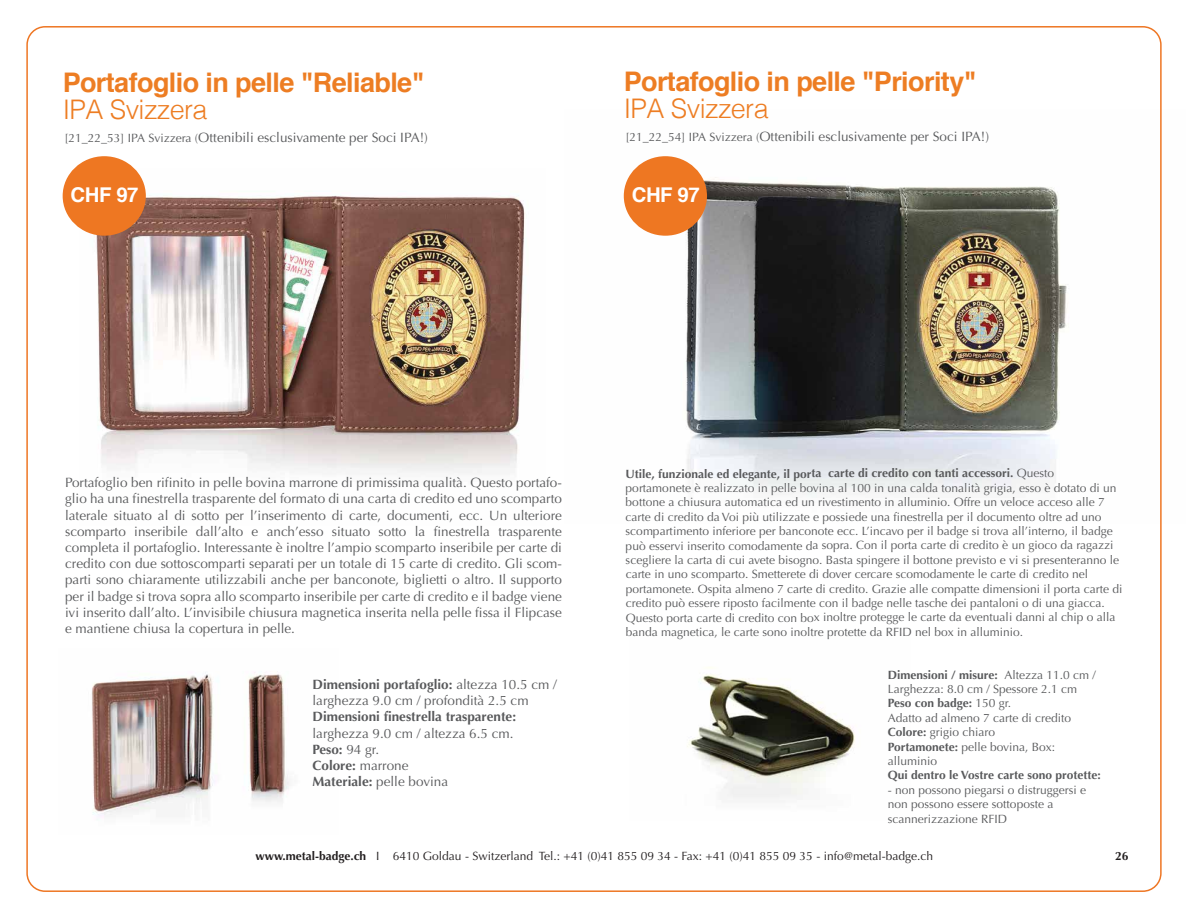
<style>
.page{position:relative;width:1188px;height:918px;background:#fff}
.page>*{position:absolute;margin:0;border:0;box-sizing:border-box;transform-origin:0 0}
.t1{font:700 27px "Helvetica";letter-spacing:-.02em;color:#ed7d23}
.t2{font:300 27px "Helvetica";letter-spacing:-.02em;color:#ed7d23}
.t3{font:700 20.4px "Helvetica";letter-spacing:-.02em;color:#fff}
.t4{font:13.5px/16.2px "Optima";color:#58595b}
.t5{font:700 13.5px "Optima";color:#58595b}
.t6{font:12px/14.4px "Optima";color:#58595b}
.t7{font:12px "Optima";color:#231f20}
.t8{font:700 12px "Optima";color:#58595b}
.t9{font:700 12px "Optima";color:#231f20}
.s1{font-size:12px}
.s2{font-weight:700}
</style>
<div class="page">
<img style="left:623px;top:156px;width:444px;height:342px">
<img style="left:81px;top:170px;width:444px;height:303px">
<div style="left:63px;top:156px;width:83px;height:80px;background:#e72;border-radius:50%"></div>
<img style="left:92px;top:672px;width:197px;height:146px">
<img style="left:687px;top:667px;width:168px;height:132px">
<div style="left:624px;top:156px;width:83px;height:80px;background:#e72;border-radius:50%"></div>
<h1 class="t1" style="left:63px;top:61px;width:363px">Portafoglio in pelle "Reliable"</h1>
<h1 class="t2" style="left:63px;top:87px;width:146px">IPA Svizzera</h1>
<p class="t4" style="left:64px;top:129px;width:365px"><span class="s1">[21_22_53] IPA Svizzera (</span>Ottenibili esclusivamente per Soci IPA!)</p>
<h2 class="t3" style="left:71px;top:178px;width:69px">CHF 97</h2>
<h1 class="t1" style="left:624px;top:59px;width:354px">Portafoglio in pelle "Priority"</h1>
<h1 class="t2" style="left:624px;top:85px;width:146px">IPA Svizzera</h1>
<p class="t4" style="left:625px;top:129px;width:365px"><span class="s1">[21_22_54] IPA Svizzera (</span>Ottenibili esclusivamente per Soci IPA!)</p>
<h2 class="t3" style="left:632px;top:178px;width:69px">CHF 97</h2>
<p class="t4" style="left:65px;top:475px;width:498px;text-align:justify">Portafoglio ben rifinito in pelle bovina marrone di primissima qualità. Questo portafo&shy;glio ha una finestrella trasparente del formato di una carta di credito ed uno scomparto laterale situato al di sotto per l’inserimento di carte, documenti, ecc. Un ulteriore scomparto inseribile dall’alto e anch’esso situato sotto la finestrella trasparente completa il portafoglio. Interessante è inoltre l’ampio scomparto inseribile per carte di credito con due sottoscomparti separati per un totale di 15 carte di credito. Gli scom&shy;parti sono chiaramente utilizzabili anche per banconote, biglietti o altro. Il supporto per il badge si trova sopra allo scomparto inseribile per carte di credito e il badge viene ivi inserito dall’alto. L’invisibile chiusura magnetica inserita nella pelle fissa il Flipcase e mantiene chiusa la copertura in pelle.</p>
<p class="t4" style="left:313px;top:677px;width:246px"><span class="s2">Dimensioni portafoglio:</span> altezza 10.5 cm / larghezza 9.0 cm / profondità 2.5 cm</p>
<p class="t5" style="left:313px;top:709px;width:205px">Dimensioni finestrella trasparente:</p>
<p class="t4" style="left:313px;top:725px;width:203px">larghezza 9.0 cm / altezza 6.5 cm.<br><span class="s2">Peso:</span> 94 gr.<br><span class="s2">Colore:</span> marrone<br><span class="s2">Materiale:</span> pelle bovina</p>
<p class="t6" style="left:626px;top:466px;width:498px"><span class="s2">Utile, funzionale ed elegante, il porta carte di credito con tanti accessori.</span> Questo portamonete è realizzato in pelle bovina al 100 in una calda tonalità grigia, esso è dotato di un bottone a chiusura automatica ed un rivestimento in alluminio. Offre un veloce acceso alle 7 carte di credito da Voi più utilizzate e possiede una finestrella per il documento oltre ad uno scompartimento inferiore per banconote ecc. L’incavo per il badge si trova all’interno, il badge può esservi inserito comodamente da sopra. Con il porta carte di credito è un gioco da ragazzi scegliere la carta di cui avete bisogno. Basta spingere il bottone previsto e vi si presenteranno le carte in uno scomparto. Smetterete di dover cercare scomodamente le carte di credito nel portamonete. Ospita almeno 7 carte di credito. Grazie alle compatte dimensioni il porta carte di credito può essere riposto facilmente con il badge nelle tasche dei pantaloni o di una giacca.<br>Questo porta carte di credito con box inoltre protegge le carte da eventuali danni al chip o alla banda magnetica, le carte sono inoltre protette da RFID nel box in alluminio.</p>
<p class="t6" style="left:888px;top:668px;width:210px"><span class="s2">Dimensioni / misure:</span> Altezza 11.0 cm /<br>Larghezza: 8.0 cm / Spessore 2.1 cm<br><span class="s2">Peso con badge:</span> 150 gr.<br>Adatto ad almeno 7 carte di credito<br><span class="s2">Colore:</span> grigio chiaro<br><span class="s2">Portamonete:</span> pelle bovina, Box: alluminio</p>
<p class="t8" style="left:888px;top:768px;width:214px">Qui dentro le Vostre carte sono protette:</p>
<p class="t6" style="left:888px;top:783px;width:200px">- non possono piegarsi o distruggersi e non possono essere sottoposte a scannerizzazione RFID</p>
<p class="t7" style="left:255px;top:849px;width:679px"><span class="s2">www.metal-badge.ch</span> I 6410 Goldau - Switzerland Tel.: +41 (0)41 855 09 34 - Fax: +41 (0)41 855 09 35 - info@metal-badge.ch</p>
<p class="t9" style="left:1115px;top:849px;width:15px">26</p>
</div>
